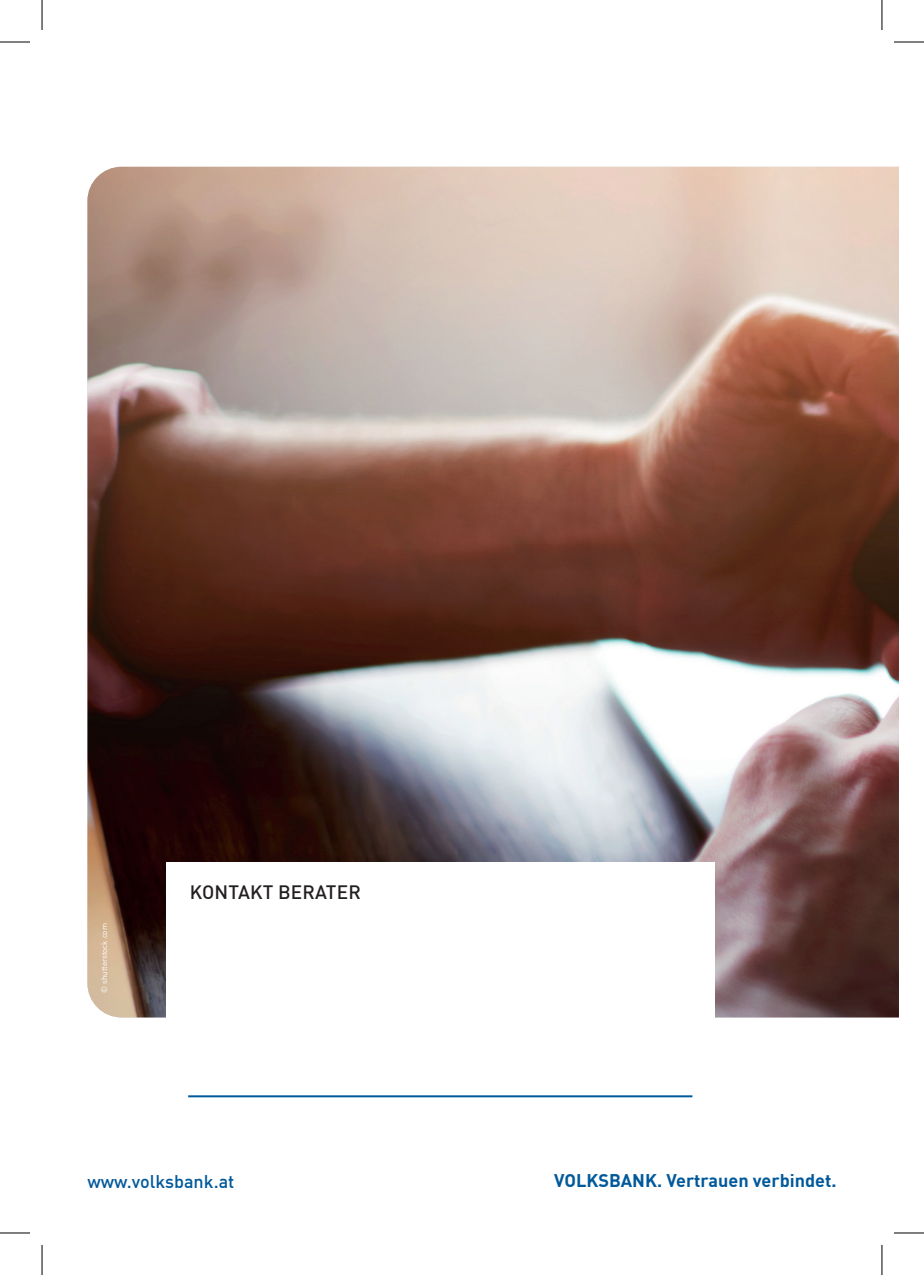
<style>
.page{position:relative;width:924px;height:1275px;background:#fff}
.page>*{position:absolute;margin:0;border:0;box-sizing:border-box;transform-origin:0 0}
.t1{font:500 19px "DINOT";letter-spacing:.01em;color:#231f20}
.t2{font:700 18px "DINOT";color:#00599b}
.t3{font:500 18px "DINOT";color:#00599b}
.t4{font:8px "DINOT";letter-spacing:-.01em;color:#fff}
</style>
<div class="page">
<img style="left:87px;top:167px;width:811px;height:850px">
<div style="left:166px;top:862px;width:548px;height:179px;background:#fff"></div>
<hr style="left:188px;top:1095px;width:504px;height:2px;background:#00599b">
<hr style="left:0;top:42px;width:30px;height:1px;background:#000">
<hr style="left:893px;top:42px;width:30px;height:1px;background:#000">
<hr style="left:0;top:1232px;width:30px;height:1px;background:#000">
<hr style="left:893px;top:1232px;width:30px;height:1px;background:#000">
<hr style="left:42px;top:0;width:1px;height:30px;background:#000">
<hr style="left:42px;top:1245px;width:1px;height:30px;background:#000">
<hr style="left:881px;top:0;width:1px;height:30px;background:#000">
<hr style="left:881px;top:1245px;width:1px;height:30px;background:#000">
<p class="t4" style="left:98px;top:993px;width:71px;rotate:-90deg">© shutterstock.com</p>
<p class="t1" style="left:189px;top:877px;width:173px">KONTAKT BERATER</p>
<p class="t3" style="left:87px;top:1167px;width:148px">www.volksbank.at</p>
<p class="t2" style="left:554px;top:1166px;width:284px">VOLKSBANK. Vertrauen verbindet.</p>
</div>
